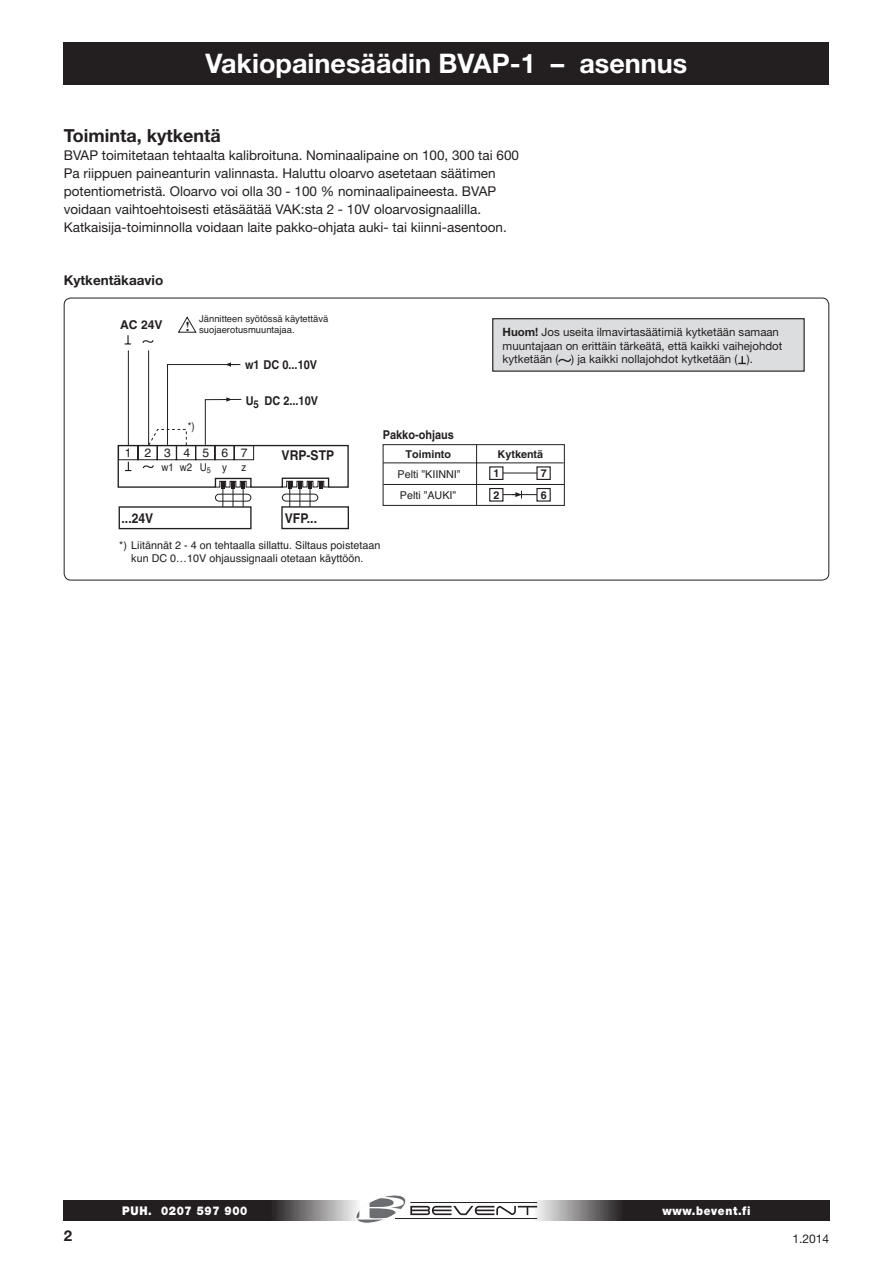
<style>
.page{position:relative;width:893px;height:1263px;background:#fff}
.page>*{position:absolute;margin:0;border:0;box-sizing:border-box;transform-origin:0 0}
.t1{font:700 27px "Helvetica Neue";color:#fff}
.t2{font:700 18px "Helvetica Neue";color:#231f20}
.t3{font:700 15px "Helvetica Neue";color:#231f20}
.t4{font:13.5px/18px "Helvetica Neue";color:#231f20}
.t5{font:700 13.5px "Helvetica";color:#231f20;scale:.9 1}
.t6{font:700 13.5px "Helvetica Neue";color:#231f20}
.t7{font:700 13.5px "Times";color:#231f20}
.t8{font:700 12.15px "Helvetica";color:#231f20;scale:.9 1}
.t9{font:12.15px "Helvetica";letter-spacing:1.025em;color:#231f20}
.t10{font:700 12.15px "Helvetica";color:#231f20}
.t11{font:900 12px "Helvetica Neue";letter-spacing:.06em;color:#fff;scale:.9 1}
.t12{font:12px "Helvetica Neue";color:#231f20}
.t13{font:11.4px/13.8px "Helvetica Neue";color:#231f20}
.t14{font:10.8px/12.9px "Helvetica";color:#231f20;text-align:center}
.t15{font:700 10.8px "Helvetica";color:#231f20}
.t16{font:10.8px "Helvetica";color:#231f20;scale:.9 1}
.t17{font:9.45px/10.8px "Helvetica";color:#231f20}
.s1{font-weight:700}
</style>
<div class="page">
<svg style="left:64px;top:1200px;width:291px;height:20px;background:#403c3d"></svg>
<svg style="left:537px;top:1200px;width:292px;height:20px;background:#413e3f"></svg>
<div style="left:64px;top:43px;width:765px;height:42px;background:#231f20"></div>
<svg style="left:355px;top:1195px;width:182px;height:28px"></svg>
<hr style="left:410px;top:1202px;width:127px;height:1px;background:#231f20">
<hr style="left:395px;top:1218px;width:142px;height:1px;background:#231f20">
<div style="left:383px;top:444px;width:182px;height:62px;border:1px solid #231f20"></div>
<hr style="left:383px;top:484px;width:181px;height:1px;background:#231f20">
<hr style="left:383px;top:462px;width:181px;height:1px;background:#231f20">
<hr style="left:476px;top:445px;width:1px;height:60px;background:#231f20">
<svg style="left:489px;top:466px;width:62px;height:14px"></svg>
<hr style="left:503px;top:473px;width:34px;height:1px;background:#231f20">
<div style="left:119px;top:506px;width:133px;height:23px;border:1px solid #231f20"></div>
<div style="left:281px;top:506px;width:68px;height:23px;border:1px solid #231f20"></div>
<svg style="left:118px;top:316px;width:231px;height:191px"></svg>
<svg style="left:489px;top:488px;width:62px;height:14px"></svg>
<div style="left:493px;top:319px;width:311px;height:52px;background:#dcdddf"></div>
<div style="left:492px;top:318px;width:313px;height:54px;border:1px solid #231f20"></div>
<svg style="left:558px;top:356px;width:188px;height:9px"></svg>
<h1 class="t1" style="left:206px;top:47px;width:483px">Vakiopainesäädin BVAP-1 – asennus</h1>
<h2 class="t2" style="left:64px;top:124px;width:158px">Toiminta, kytkentä</h2>
<p class="t4" style="left:64px;top:146px;width:457px">BVAP toimitetaan tehtaalta kalibroituna. Nominaalipaine on 100, 300 tai 600<br>Pa riippuen paineanturin valinnasta. Haluttu oloarvo asetetaan säätimen potentiometristä. Oloarvo voi olla 30 - 100 % nominaalipaineesta. BVAP voidaan vaihtoehtoisesti etäsäätää VAK:sta 2 - 10V oloarvosignaalilla.<br>Katkaisija-toiminnolla voidaan laite pakko-ohjata auki- tai kiinni-asentoon.</p>
<p class="t6" style="left:64px;top:272px;width:101px">Kytkentäkaavio</p>
<p class="t10" style="left:120px;top:317px;width:44px">AC 24V</p>
<p class="t7" style="left:185px;top:313px;width:6px">!</p>
<p class="t17" style="left:199px;top:313px;width:131px">Jännitteen syötössä käytettävä suojaerotusmuuntajaa.</p>
<p class="t8" style="left:245px;top:357px;width:82px">w1 DC 0...10V</p>
<p class="t8" style="left:246px;top:393px;width:82px">U<sub>5</sub> DC 2...10V</p>
<p class="t9" style="left:125px;top:445px;width:124px">1234567</p>
<p class="t16" style="left:222px;top:461px;width:7px">y</p>
<p class="t16" style="left:241px;top:461px;width:7px">z</p>
<p class="t5" style="left:122px;top:510px;width:37px">...24V</p>
<p class="t16" style="left:188px;top:419px;width:9px">*)</p>
<p class="t5" style="left:282px;top:447px;width:60px">VRP-STP</p>
<p class="t16" style="left:161px;top:461px;width:15px">w1</p>
<p class="t16" style="left:200px;top:461px;width:14px">U<sub>5</sub></p>
<p class="t16" style="left:180px;top:461px;width:15px">w2</p>
<p class="t5" style="left:285px;top:509px;width:37px">VFP...</p>
<p class="t8" style="left:383px;top:427px;width:80px">Pakko-ohjaus</p>
<p class="t13" style="left:503px;top:325px;width:281px"><span class="s1">Huom!</span> Jos useita ilmavirtasäätimiä kytketään samaan muuntajaan on erittäin tärkeätä, että kaikki vaihejohdot kytketään ( ) ja kaikki nollajohdot kytketään ( ).</p>
<p class="t15" style="left:406px;top:448px;width:47px">Toiminto</p>
<p class="t15" style="left:498px;top:448px;width:47px">Kytkentä</p>
<p class="t14" style="left:398px;top:464px;width:65px;line-height:20.2px;text-align:left">Pelti ”KIINNI”<br>Pelti ”AUKI”</p>
<p class="t15" style="left:493px;top:466px;width:8px">1</p>
<p class="t15" style="left:541px;top:466px;width:8px">7</p>
<p class="t15" style="left:493px;top:488px;width:8px">2</p>
<p class="t15" style="left:541px;top:488px;width:8px">6</p>
<p class="t14" style="left:119px;top:539px;width:263px">*) Liitännät 2 - 4 on tehtaalla sillattu. Siltaus poistetaan kun DC 0…10V ohjaussignaali otetaan käyttöön.</p>
<p class="t11" style="left:122px;top:1203px;width:141px">PUH. 0207 597 900</p>
<p class="t11" style="left:662px;top:1203px;width:99px">www.bevent.fi</p>
<p class="t3" style="left:64px;top:1226px;width:10px">2</p>
<p class="t12" style="left:792px;top:1231px;width:38px">1.2014</p>
</div>
